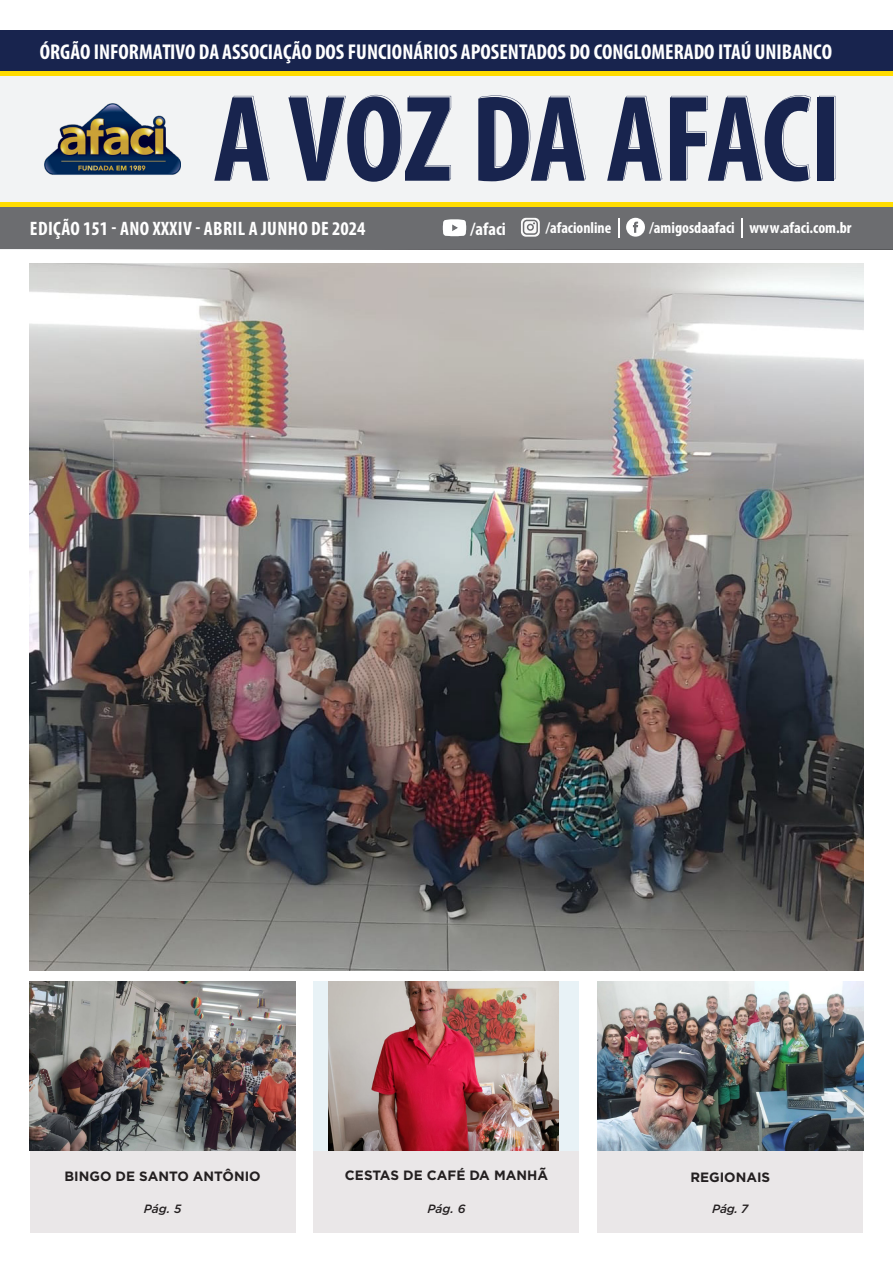
<style>
.page{position:relative;width:893px;height:1263px;background:#fff}
.page>*{position:absolute;margin:0;border:0;box-sizing:border-box;transform-origin:0 0}
.t1{font:700 condensed 21.45px "Myriad Pro";color:#fff}
.Título_2{font:700 condensed 19.5px "Myriad Pro";letter-spacing:.02em;color:#fff}
.Título_2-2{font:700 condensed 18px "Myriad Pro";color:#fff}
.t2{font:700 condensed 15.9px "Myriad Pro";color:#fff}
.Título_2-3{font:700 condensed 15.75px "Myriad Pro";color:#fff}
.t3{font:700 13.5px "Gotham";color:#231f20}
.t4{font:italic 500 12px "Gotham";letter-spacing:-.01em;color:#231f20}
</style>
<div class="page">
<div style="left:0;top:72px;width:893px;height:134px;background:#f2f3f4"></div>
<div style="left:0;top:30px;width:893px;height:42px;background:#18244e"></div>
<div style="left:0;top:207px;width:893px;height:42px;background:#6c6d70"></div>
<hr style="left:0;top:72px;width:893px;height:4px;background:#ffdc01">
<div style="left:0;top:202px;width:893px;height:5px;background:#ffdc01"></div>
<svg style="left:819px;top:96px;width:16px;height:83px"></svg>
<svg style="left:214px;top:96px;width:55px;height:85px"></svg>
<svg style="left:288px;top:95px;width:163px;height:87px"></svg>
<svg style="left:478px;top:96px;width:108px;height:85px"></svg>
<svg style="left:607px;top:96px;width:55px;height:85px"></svg>
<svg style="left:670px;top:95px;width:141px;height:86px"></svg>
<div style="left:818px;top:97px;width:16px;height:84px;background:#18244e"></div>
<svg style="left:626px;top:218px;width:19px;height:19px"></svg>
<svg style="left:741px;top:218px;width:1px;height:20px"></svg>
<div style="left:597px;top:1151px;width:266px;height:82px;background:#eae7e8"></div>
<svg style="left:443px;top:219px;width:23px;height:17px"></svg>
<img style="left:44px;top:103px;width:137px;height:72px">
<div style="left:30px;top:1151px;width:266px;height:82px;background:#eae7e8"></div>
<div style="left:314px;top:1151px;width:265px;height:82px;background:#eae7e8"></div>
<div style="left:314px;top:981px;width:265px;height:170px;background:#e8f2f6"></div>
<img style="left:30px;top:981px;width:265px;height:170px">
<hr style="left:618px;top:218px;width:2px;height:20px;background:#fff">
<svg style="left:521px;top:218px;width:19px;height:19px"></svg>
<svg style="left:523px;top:220px;width:14px;height:14px"></svg>
<div style="left:523px;top:220px;width:15px;height:15px;border:2px solid #6c6d70;border-radius:3px"></div>
<div style="left:527px;top:224px;width:7px;height:7px;border:2px solid #6c6d70;border-radius:50%"></div>
<img style="left:597px;top:981px;width:266px;height:170px">
<img style="left:30px;top:264px;width:833px;height:707px">
<img style="left:328px;top:981px;width:231px;height:170px">
<p class="t1" style="left:40px;top:38px;width:794px">ÓRGÃO INFORMATIVO DA ASSOCIAÇÃO DOS FUNCIONÁRIOS APOSENTADOS DO CONGLOMERADO ITAÚ UNIBANCO</p>
<p class="Título_2" style="left:30px;top:216px;width:337px">EDIÇÃO 151 - ANO XXXIV - ABRIL A JUNHO DE 2024</p>
<p class="Título_2-2" style="left:471px;top:217px;width:37px">/afaci</p>
<p class="Título_2-3" style="left:546px;top:218px;width:67px">/afacionline</p>
<p class="t2" style="left:649px;top:218px;width:204px">/amigosdaafaci www.afaci.com.br</p>
<p class="t3" style="left:345px;top:1166px;width:204px">CESTAS DE CAFÉ DA MANHÃ</p>
<p class="t3" style="left:65px;top:1167px;width:198px">BINGO DE SANTO ANTÔNIO</p>
<p class="t4" style="left:144px;top:1201px;width:39px">Pág. 5</p>
<p class="t4" style="left:428px;top:1201px;width:39px">Pág. 6</p>
<p class="t3" style="left:690px;top:1168px;width:81px">REGIONAIS</p>
<p class="t4" style="left:712px;top:1201px;width:38px">Pág. 7</p>
</div>
